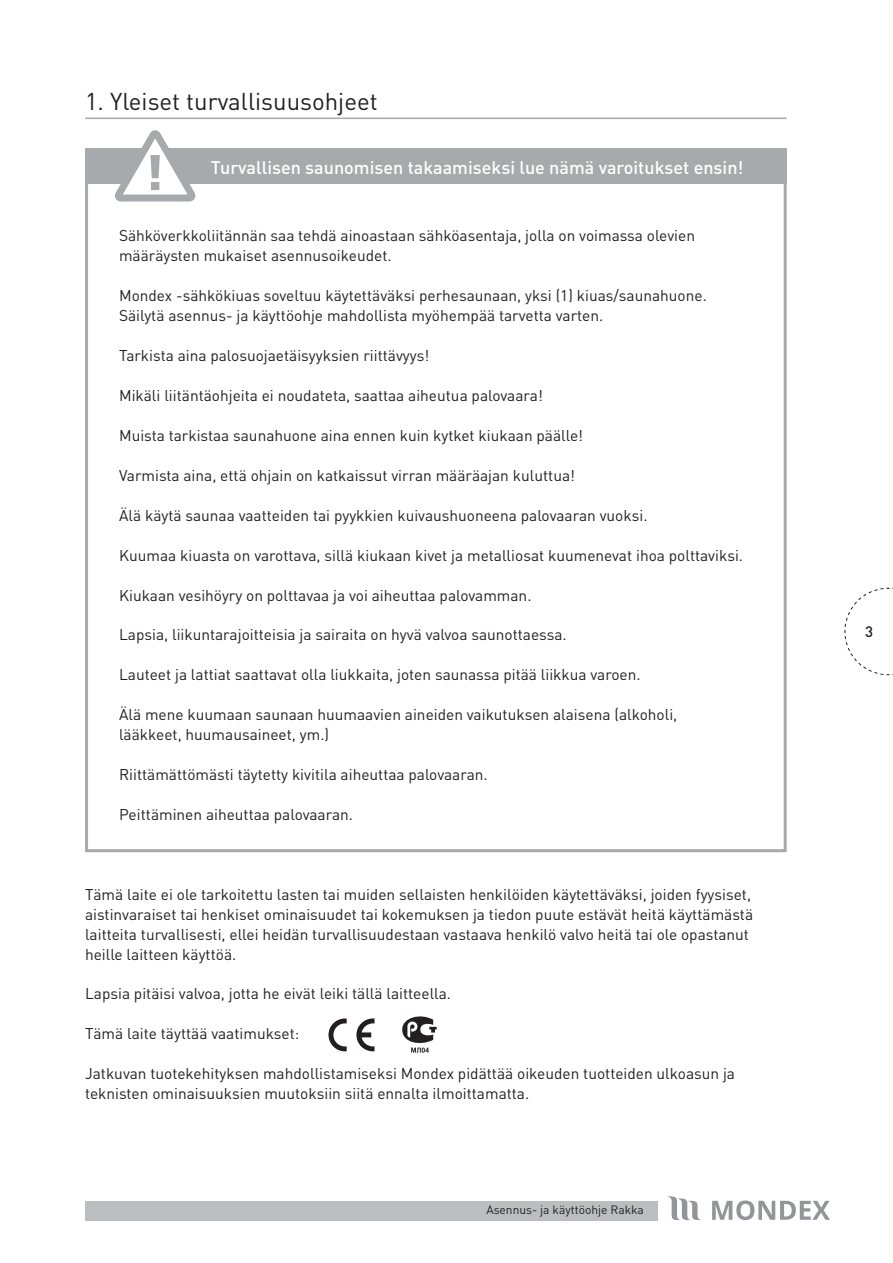
<style>
.page{position:relative;width:893px;height:1263px;background:#fff}
.page>*{position:absolute;margin:0;border:0;box-sizing:border-box;transform-origin:0 0}
.t1{font:24px "DIN";color:#231f20}
.t2{font:500 18px "DIN";color:#fff}
.t3{font:15.45px/20px "DIN";color:#231f20}
.t4{font:500 15px "DIN";color:#231f20}
.t5{font:12px "DIN";color:#231f20}
</style>
<div class="page">
<svg style="left:844px;top:587px;width:49px;height:88px"></svg>
<div style="left:85px;top:1201px;width:572px;height:19px;background:#bcbdc0"></div>
<svg style="left:668px;top:1196px;width:32px;height:24px"></svg>
<svg style="left:712px;top:1200px;width:118px;height:20px"></svg>
<svg style="left:356px;top:1018px;width:18px;height:33px"></svg>
<svg style="left:328px;top:1018px;width:19px;height:33px"></svg>
<svg style="left:402px;top:1016px;width:35px;height:37px"></svg>
<hr style="left:85px;top:118px;width:702px;height:1px;background:#a8a9ad">
<div style="left:85px;top:149px;width:702px;height:35px;background:#a8a9ad"></div>
<svg style="left:114px;top:130px;width:88px;height:72px"></svg>
<h1 class="t1" style="left:85px;top:86px;width:294px">1. Yleiset turvallisuusohjeet</h1>
<p class="t2" style="left:211px;top:156px;width:534px">Turvallisen saunomisen takaamiseksi lue nämä varoitukset ensin!</p>
<p class="t3" style="left:119px;top:225px;width:577px">Sähköverkkoliitännän saa tehdä ainoastaan sähköasentaja, jolla on voimassa olevien määräysten mukaiset asennusoikeudet.</p>
<p class="t3" style="left:119px;top:285px;width:589px">Mondex -sähkökiuas soveltuu käytettäväksi perhesaunaan, yksi (1) kiuas/saunahuone.<br>Säilytä asennus- ja käyttöohje mahdollista myöhempää tarvetta varten.</p>
<p class="t3" style="left:119px;top:345px;width:312px">Tarkista aina palosuojaetäisyyksien riittävyys!</p>
<p class="t3" style="left:119px;top:385px;width:425px">Mikäli liitäntäohjeita ei noudateta, saattaa aiheutua palovaara!</p>
<p class="t3" style="left:119px;top:425px;width:465px">Muista tarkistaa saunahuone aina ennen kuin kytket kiukaan päälle!</p>
<p class="t3" style="left:119px;top:465px;width:457px">Varmista aina, että ohjain on katkaissut virran määräajan kuluttua!</p>
<p class="t3" style="left:119px;top:505px;width:530px">Älä käytä saunaa vaatteiden tai pyykkien kuivaushuoneena palovaaran vuoksi.</p>
<p class="t3" style="left:119px;top:545px;width:626px">Kuumaa kiuasta on varottava, sillä kiukaan kivet ja metalliosat kuumenevat ihoa polttaviksi.</p>
<p class="t3" style="left:119px;top:585px;width:414px">Kiukaan vesihöyry on polttavaa ja voi aiheuttaa palovamman.</p>
<p class="t3" style="left:119px;top:625px;width:449px">Lapsia, liikuntarajoitteisia ja sairaita on hyvä valvoa saunottaessa.</p>
<p class="t3" style="left:119px;top:664px;width:523px">Lauteet ja lattiat saattavat olla liukkaita, joten saunassa pitää liikkua varoen.</p>
<p class="t3" style="left:119px;top:704px;width:560px">Älä mene kuumaan saunaan huumaavien aineiden vaikutuksen alaisena (alkoholi, lääkkeet, huumausaineet, ym.)</p>
<p class="t3" style="left:119px;top:764px;width:370px">Riittämättömästi täytetty kivitila aiheuttaa palovaaran.</p>
<p class="t3" style="left:119px;top:804px;width:235px">Peittäminen aiheuttaa palovaaran.</p>
<p class="t3" style="left:85px;top:884px;width:670px">Tämä laite ei ole tarkoitettu lasten tai muiden sellaisten henkilöiden käytettäväksi, joiden fyysiset, aistinvaraiset tai henkiset ominaisuudet tai kokemuksen ja tiedon puute estävät heitä käyttämästä laitteita turvallisesti, ellei heidän turvallisuudestaan vastaava henkilö valvo heitä tai ole opastanut heille laitteen käyttöä.</p>
<p class="t3" style="left:85px;top:983px;width:368px">Lapsia pitäisi valvoa, jotta he eivät leiki tällä laitteella.</p>
<p class="t3" style="left:85px;top:1023px;width:216px">Tämä laite täyttää vaatimukset:</p>
<p class="t3" style="left:85px;top:1063px;width:652px">Jatkuvan tuotekehityksen mahdollistamiseksi Mondex pidättää oikeuden tuotteiden ulkoasun ja teknisten ominaisuuksien muutoksiin siitä ennalta ilmoittamatta.</p>
<p class="t5" style="left:486px;top:1202px;width:159px">Asennus- ja käyttöohje Rakka</p>
<p class="t4" style="left:865px;top:621px;width:9px">3</p>
</div>
